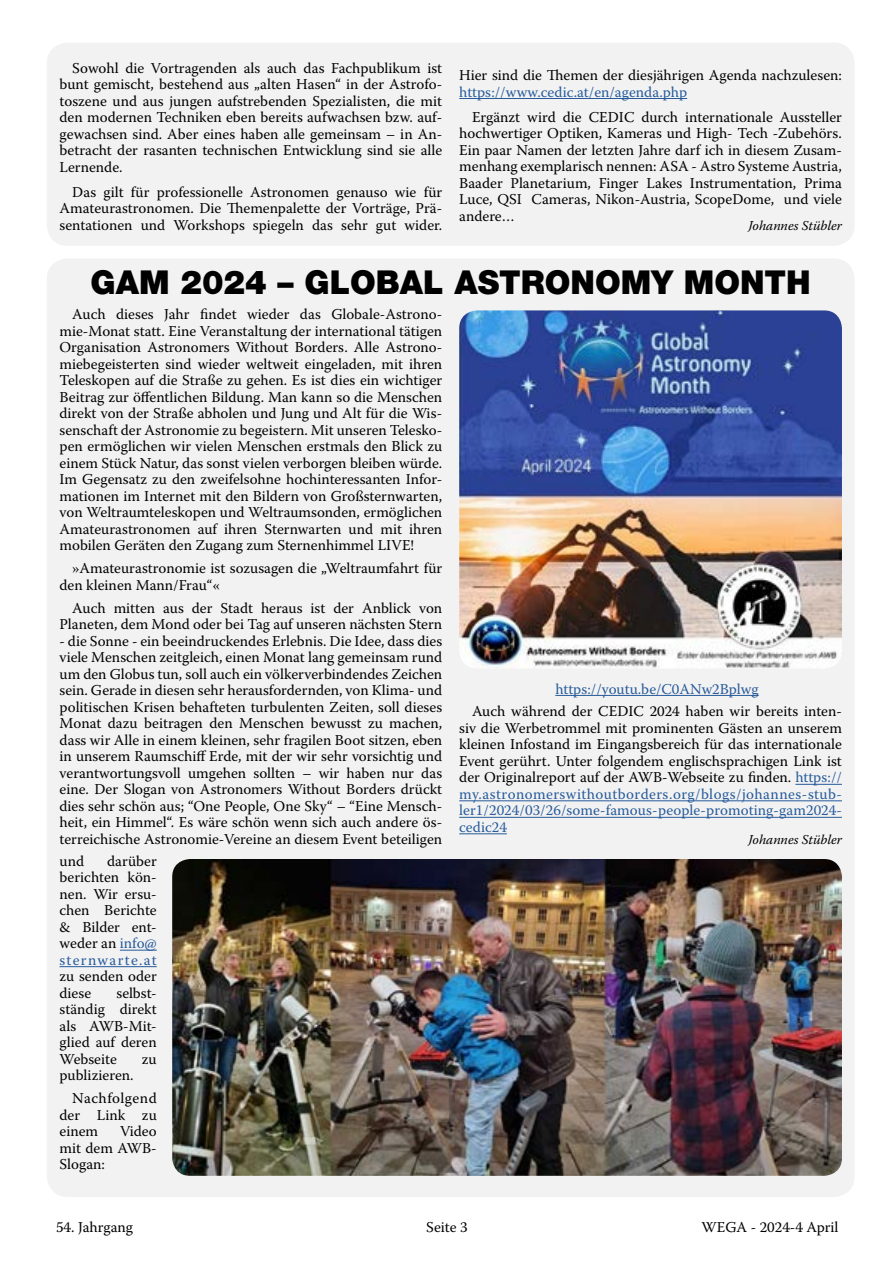
<style>
.page{position:relative;width:893px;height:1263px;background:#fff}
.page>*{position:absolute;margin:0;border:0;box-sizing:border-box;transform-origin:0 0}
.t1{font:900 33px "Helvetica Neue";color:#000}
.t2{font:15px/16.5px "Warnock Pro";color:#000;text-align:justify}
.t3{font:15px "Warnock Pro";color:#275b9b}
.t4{font:15px/22.8px "Warnock Pro";letter-spacing:.02em;color:#000}
.t5{font:italic 13.5px "Warnock Pro";color:#000}
.s1{color:#275b9b}
</style>
<div class="page">
<div style="left:47px;top:43px;width:808px;height:203px;background:#f2f2f2;border-radius:21px"></div>
<div style="left:47px;top:258px;width:808px;height:939px;background:#f2f2f2;border-radius:21px"></div>
<hr style="left:555px;top:695px;width:204px;height:1px;background:#275b9b">
<hr style="left:795px;top:784px;width:47px;height:1px;background:#275b9b">
<hr style="left:459px;top:800px;width:383px;height:1px;background:#275b9b">
<hr style="left:459px;top:817px;width:383px;height:1px;background:#275b9b">
<hr style="left:459px;top:833px;width:48px;height:1px;background:#275b9b">
<img style="left:172px;top:859px;width:670px;height:317px">
<img style="left:459px;top:310px;width:383px;height:358px">
<hr style="left:459px;top:98px;width:228px;height:1px;background:#275b9b">
<hr style="left:120px;top:950px;width:37px;height:1px;background:#275b9b">
<hr style="left:60px;top:966px;width:97px;height:1px;background:#275b9b">
<p class="t2" style="left:60px;top:59px;width:384px;text-indent:13px">Sowohl die Vortragenden als auch das Fachpublikum ist bunt gemischt, bestehend aus „alten Hasen“ in der Astrofo&shy;toszene und aus jungen aufstrebenden Spezialisten, die mit den modernen Techniken eben bereits aufwachsen bzw. auf&shy;gewachsen sind. Aber eines haben alle gemeinsam – in An&shy;betracht der rasanten technischen Entwicklung sind sie alle Lernende.</p>
<p class="t2" style="left:60px;top:183px;width:384px;text-indent:13px">Das gilt für professionelle Astronomen genauso wie für Amateurastronomen. Die Themenpalette der Vorträge, Prä&shy;sentationen und Workshops spiegeln das sehr gut wider.</p>
<p class="t2" style="left:459px;top:67px;width:384px">Hier sind die Themen der diesjährigen Agenda nachzulesen:</p>
<p class="t3" style="left:459px;top:83px;width:229px">https://www.cedic.at/en/agenda.php</p>
<p class="t2" style="left:459px;top:108px;width:384px;text-indent:13px">Ergänzt wird die CEDIC durch internationale Aussteller hochwertiger Optiken, Kameras und High- Tech -Zubehörs.<br>Ein paar Namen der letzten Jahre darf ich in diesem Zusam&shy;menhang exemplarisch nennen: ASA - Astro Systeme Austria, Baader Planetarium, Finger Lakes Instrumentation, Prima Luce, QSI Cameras, Nikon-Austria, ScopeDome, und viele andere…</p>
<p class="t5" style="left:749px;top:217px;width:95px">Johannes Stübler</p>
<h1 class="t1" style="left:91px;top:262px;width:722px">GAM 2024 – GLOBAL ASTRONOMY MONTH</h1>
<p class="t2" style="left:60px;top:306px;width:384px;text-indent:13px">Auch dieses Jahr findet wieder das Globale-Astrono&shy;mie-Monat statt. Eine Veranstaltung der international tätigen Organisation Astronomers Without Borders. Alle Astrono&shy;miebegeisterten sind wieder weltweit eingeladen, mit ihren Teleskopen auf die Straße zu gehen. Es ist dies ein wichtiger Beitrag zur öffentlichen Bildung. Man kann so die Menschen direkt von der Straße abholen und Jung und Alt für die Wis&shy;senschaft der Astronomie zu begeistern. Mit unseren Telesko&shy;pen ermöglichen wir vielen Menschen erstmals den Blick zu einem Stück Natur, das sonst vielen verborgen bleiben würde.<br>Im Gegensatz zu den zweifelsohne hochinteressanten Infor&shy;mationen im Internet mit den Bildern von Großsternwarten, von Weltraumteleskopen und Weltraumsonden, ermöglichen Amateurastronomen auf ihren Sternwarten und mit ihren mobilen Geräten den Zugang zum Sternenhimmel LIVE!</p>
<p class="t2" style="left:60px;top:560px;width:384px;text-indent:13px">»Amateurastronomie ist sozusagen die „Weltraumfahrt für den kleinen Mann/Frau“«</p>
<p class="t2" style="left:60px;top:599px;width:384px;text-align:right">Auch mitten aus der Stadt heraus ist der Anblick von<br>Planeten, dem Mond oder bei Tag auf unseren nächsten Stern</p>
<p class="t2" style="left:60px;top:632px;width:384px">- die Sonne - ein beeindruckendes Erlebnis. Die Idee, dass dies viele Menschen zeitgleich, einen Monat lang gemeinsam rund um den Globus tun, soll auch ein völkerverbindendes Zeichen sein. Gerade in diesen sehr herausfordernden, von Klima- und politischen Krisen behafteten turbulenten Zeiten, soll dieses Monat dazu beitragen den Menschen bewusst zu machen, dass wir Alle in einem kleinen, sehr fragilen Boot sitzen, eben in unserem Raumschiff Erde, mit der wir sehr vorsichtig und verantwortungsvoll umgehen sollten – wir haben nur das eine. Der Slogan von Astronomers Without Borders drückt dies sehr schön aus; “One People, One Sky“ – “Eine Mensch&shy;heit, ein Himmel“. Es wäre schön wenn sich auch andere ös&shy;terreichische Astronomie-Vereine an diesem Event beteiligen</p>
<p class="t2" style="left:60px;top:852px;width:99px;text-indent:48px">darüber berichten kön&shy;nen. Wir ersu&shy;chen Berichte &amp; Bilder ent&shy;weder an <span class="s1">info@ sternwarte.at</span></p>
<p class="t2" style="left:60px;top:968px;width:99px">zu senden oder diese</p>
<p class="t2" style="left:60px;top:852px;width:26px">und</p>
<p class="t2" style="left:60px;top:984px;width:99px;text-indent:57px">selbst&shy;ständig direkt als AWB-Mit&shy;glied auf deren Webseite</p>
<p class="t2" style="left:142px;top:1050px;width:16px">zu</p>
<p class="t4" style="left:72px;top:1064px;width:86px;text-indent:-13px">publizieren.<br>Nachfolgend</p>
<p class="t2" style="left:60px;top:1106px;width:99px">der Link zu einem</p>
<p class="t2" style="left:60px;top:1123px;width:99px;text-indent:61px">Video mit dem AWB-Slogan:</p>
<p class="t3" style="left:555px;top:680px;width:205px">https://youtu.be/C0ANw2Bplwg</p>
<p class="t2" style="left:459px;top:703px;width:384px;text-indent:13px">Auch während der CEDIC 2024 haben wir bereits inten&shy;siv die Werbetrommel mit prominenten Gästen an unserem kleinen Infostand im Eingangsbereich für das internationale Event gerührt. Unter folgendem englischsprachigen Link ist der Originalreport auf der AWB-Webseite zu finden. <span class="s1">https:// my.astronomerswithoutborders.org/blogs/johannes-stub&shy;ler1/2024/03/26/some-famous-people-promoting-gam2024- cedic24</span></p>
<p class="t5" style="left:749px;top:832px;width:95px">Johannes Stübler</p>
<p class="t2" style="left:56px;top:1218px;width:78px">54. Jahrgang</p>
<p class="t2" style="left:426px;top:1218px;width:43px">Seite 3</p>
<p class="t2" style="left:701px;top:1218px;width:139px">WEGA - 2024-4 April</p>
</div>
